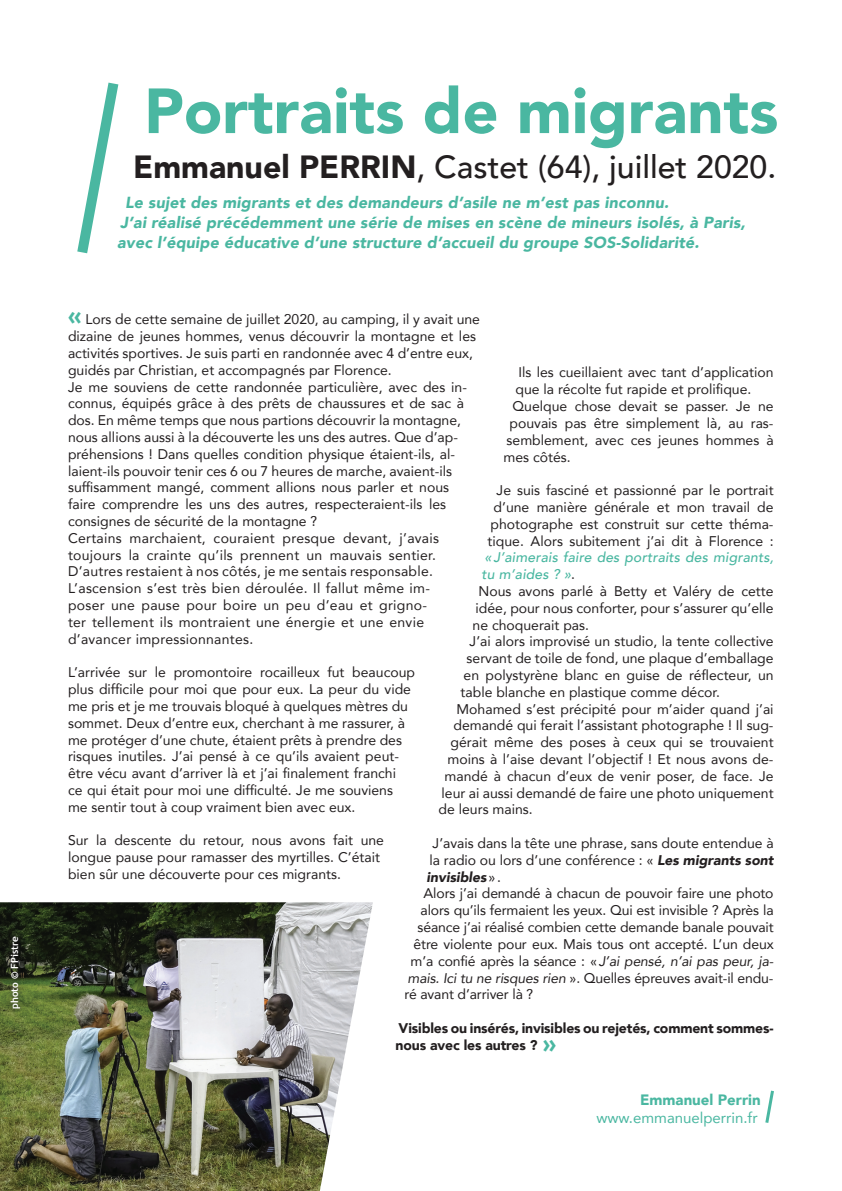
<style>
.page{position:relative;width:842px;height:1191px;background:#fff}
.page>*{position:absolute;margin:0;border:0;box-sizing:border-box;transform-origin:0 0}
.t1{font:900 63px "Avenir";color:#4ab7a1}
.t2{font:500 32px "Avenir";color:#231f20}
.t3{font:900 25px "Avenir";color:#4ab7a1}
.t4{font:italic 900 16px/20px "Avenir";letter-spacing:.01em;color:#4ab7a1}
.t5{font:15px "Avenir";color:#4ab7a1}
.t6{font:900 15px "Avenir";color:#4ab7a1}
.t7{font:14px/16.8px "Avenir";color:#231f20}
.t8{font:14px/16.8px "Avenir";letter-spacing:.02em;color:#231f20}
.t9{font:900 14px/16.8px "Avenir";letter-spacing:-.01em;color:#231f20}
.t10{font:italic 500 14px "Avenir";letter-spacing:.01em;color:#4ab7a1}
.t11{font:italic 14px "Avenir";letter-spacing:-.01em;color:#231f20}
.txt_baton{font:700 10px "Trebuchet MS";color:#fff}
.s1{font-weight:900}
.s2{font-weight:900;font-size:25px;color:#4ab7a1}
.s3{font-weight:400;font-style:normal;color:#231f20}
.s4{font-weight:900;font-style:italic}
.s5{font-style:normal}
.s6{font-style:italic}
</style>
<div class="page">
<img style="left:0;top:902px;width:373px;height:289px">
<svg style="left:77px;top:82px;width:42px;height:172px"></svg>
<div style="left:4px;top:930px;width:22px;height:84px;background:#231f20;opacity:.75"></div>
<svg style="left:765px;top:1090px;width:9px;height:33px"></svg>
<p class="txt_baton" style="left:8px;top:1009px;width:75px;rotate:-90deg">photo © FPistre</p>
<p class="t1" style="left:144px;top:57px;width:636px">Portraits de migrants</p>
<p class="t2" style="left:133px;top:139px;width:645px"><span class="s1">Emmanuel PERRIN</span>, Castet (64), juillet 2020.</p>
<p class="t4" style="left:125px;top:192px;width:545px">Le sujet des migrants et des demandeurs d’asile ne m’est pas inconnu.</p>
<p class="t4" style="left:117px;top:212px;width:630px">J’ai réalisé précédemment une série de mises en scène de mineurs isolés, à Paris, avec l’équipe éducative d’une structure d’accueil du groupe SOS-Solidarité.</p>
<p class="t7" style="left:68px;top:311px;width:413px"><span class="s2">«</span> Lors de cette semaine de juillet 2020, au camping, il y avait une dizaine de jeunes hommes, venus découvrir la montagne et les activités sportives. Je suis parti en randonnée avec 4 d’entre eux, guidés par Christian, et accompagnés par Florence.</p>
<p class="t7" style="left:68px;top:378px;width:401px">Je me souviens de cette randonnée particulière, avec des in&shy;connus, équipés grâce à des prêts de chaussures et de sac à dos. En même temps que nous partions découvrir la montagne, nous allions aussi à la découverte les uns des autres. Que d’ap&shy;préhensions ! Dans quelles condition physique étaient-ils, al&shy;laient-ils pouvoir tenir ces 6 ou 7 heures de marche, avaient-ils suffisamment mangé, comment allions nous parler et nous faire comprendre les uns des autres, respecteraient-ils les consignes de sécurité de la montagne ?</p>
<p class="t8" style="left:68px;top:529px;width:372px">Certains marchaient, couraient presque devant, j’avais toujours la crainte qu’ils prennent un mauvais sentier.<br>D’autres restaient à nos côtés, je me sentais responsable.<br>L’ascension s’est très bien déroulée. Il fallut même im&shy;poser une pause pour boire un peu d’eau et grigno&shy;ter tellement ils montraient une énergie et une envie d’avancer impressionnantes.</p>
<p class="t7" style="left:68px;top:663px;width:348px">L’arrivée sur le promontoire rocailleux fut beaucoup plus difficile pour moi que pour eux. La peur du vide me pris et je me trouvais bloqué à quelques mètres du sommet. Deux d’entre eux, cherchant à me rassurer, à me protéger d’une chute, étaient prêts à prendre des risques inutiles. J’ai pensé à ce qu’ils avaient peut&shy;être vécu avant d’arriver là et j’ai finalement franchi<br>ce qui était pour moi une difficulté. Je me souviens me sentir tout à coup vraiment bien avec eux.</p>
<p class="t7" style="left:68px;top:831px;width:317px">Sur la descente du retour, nous avons fait une longue pause pour ramasser des myrtilles. C’était bien sûr une découverte pour ces migrants.</p>
<p class="t7" style="left:516px;top:364px;width:260px">Ils les cueillaient avec tant d’application que la récolte fut rapide et prolifique.</p>
<p class="t7" style="left:513px;top:397px;width:262px">Quelque chose devait se passer. Je ne</p>
<p class="t7" style="left:510px;top:414px;width:266px">pouvais pas être simplement là, au ras-</p>
<p class="t7" style="left:507px;top:431px;width:268px">semblement, avec ces jeunes hommes à</p>
<p class="t7" style="left:504px;top:448px;width:69px">mes côtés.</p>
<p class="t7" style="left:497px;top:481px;width:278px">Je suis fasciné et passionné par le portrait</p>
<p class="t7" style="left:494px;top:498px;width:281px">d’une manière générale et mon travail de</p>
<p class="t7" style="left:491px;top:515px;width:285px">photographe est construit sur cette théma-</p>
<p class="t7" style="left:488px;top:532px;width:288px">tique. Alors subitement j’ai dit à Florence :</p>
<p class="t10" style="left:485px;top:549px;width:291px">« J’aimerais faire des portraits des migrants,</p>
<p class="t10" style="left:482px;top:566px;width:95px">tu m’aides ? »<span class="s3">.</span></p>
<p class="t7" style="left:473px;top:582px;width:302px;text-align:justify;text-indent:6px">Nous avons parlé à Betty et Valéry de cette idée, pour nous conforter, pour s’assurer qu’elle ne choquerait pas.</p>
<p class="t7" style="left:470px;top:632px;width:306px">J’ai alors improvisé un studio, la tente collective</p>
<p class="t7" style="left:467px;top:649px;width:309px">servant de toile de fond, une plaque d’emballage</p>
<p class="t7" style="left:464px;top:666px;width:312px">en polystyrène blanc en guise de réflecteur, un</p>
<p class="t7" style="left:461px;top:683px;width:261px">table blanche en plastique comme décor.</p>
<p class="t7" style="left:457px;top:700px;width:318px">Mohamed s’est précipité pour m’aider quand j’ai</p>
<p class="t7" style="left:454px;top:716px;width:322px">demandé qui ferait l’assistant photographe ! Il sug-</p>
<p class="t7" style="left:451px;top:733px;width:325px">gérait même des poses à ceux qui se trouvaient</p>
<p class="t7" style="left:448px;top:750px;width:328px">moins à l’aise devant l’objectif ! Et nous avons de-</p>
<p class="t7" style="left:445px;top:767px;width:330px">mandé à chacun d’eux de venir poser, de face. Je</p>
<p class="t7" style="left:442px;top:784px;width:334px">leur ai aussi demandé de faire une photo uniquement</p>
<p class="t7" style="left:439px;top:800px;width:96px">de leurs mains.</p>
<p class="t7" style="left:427px;top:834px;width:349px;text-align:justify;text-indent:6px">J’avais dans la tête une phrase, sans doute entendue à la radio ou lors d’une conférence : « <span class="s4">Les migrants sont invisibles</span>» .</p>
<p class="t7" style="left:424px;top:884px;width:351px">Alors j’ai demandé à chacun de pouvoir faire une photo</p>
<p class="t7" style="left:421px;top:901px;width:354px">alors qu’ils fermaient les yeux. Qui est invisible ? Après la</p>
<p class="t7" style="left:418px;top:918px;width:358px">séance j’ai réalisé combien cette demande banale pouvait</p>
<p class="t7" style="left:414px;top:935px;width:362px">être violente pour eux. Mais tous ont accepté. L’un deux</p>
<p class="t11" style="left:411px;top:952px;width:365px"><span class="s5">m’a confié après la séance : «</span>J’ai pensé, n’ai pas peur, ja-</p>
<p class="t7" style="left:408px;top:968px;width:368px"><span class="s6">mais. Ici tu ne risques rien</span> ». Quelles épreuves avait-il endu-</p>
<p class="t7" style="left:405px;top:985px;width:130px">ré avant d’arriver là ?</p>
<p class="t9" style="left:396px;top:1019px;width:380px">Visibles ou insérés, invisibles ou rejetés, comment sommes&shy;nous avec les autres ?</p>
<p class="t3" style="left:543px;top:1022px;width:15px">»</p>
<p class="t6" style="left:640px;top:1086px;width:122px">Emmanuel Perrin</p>
<p class="t5" style="left:596px;top:1105px;width:163px">www.emmanuelperrin.fr</p>
</div>
